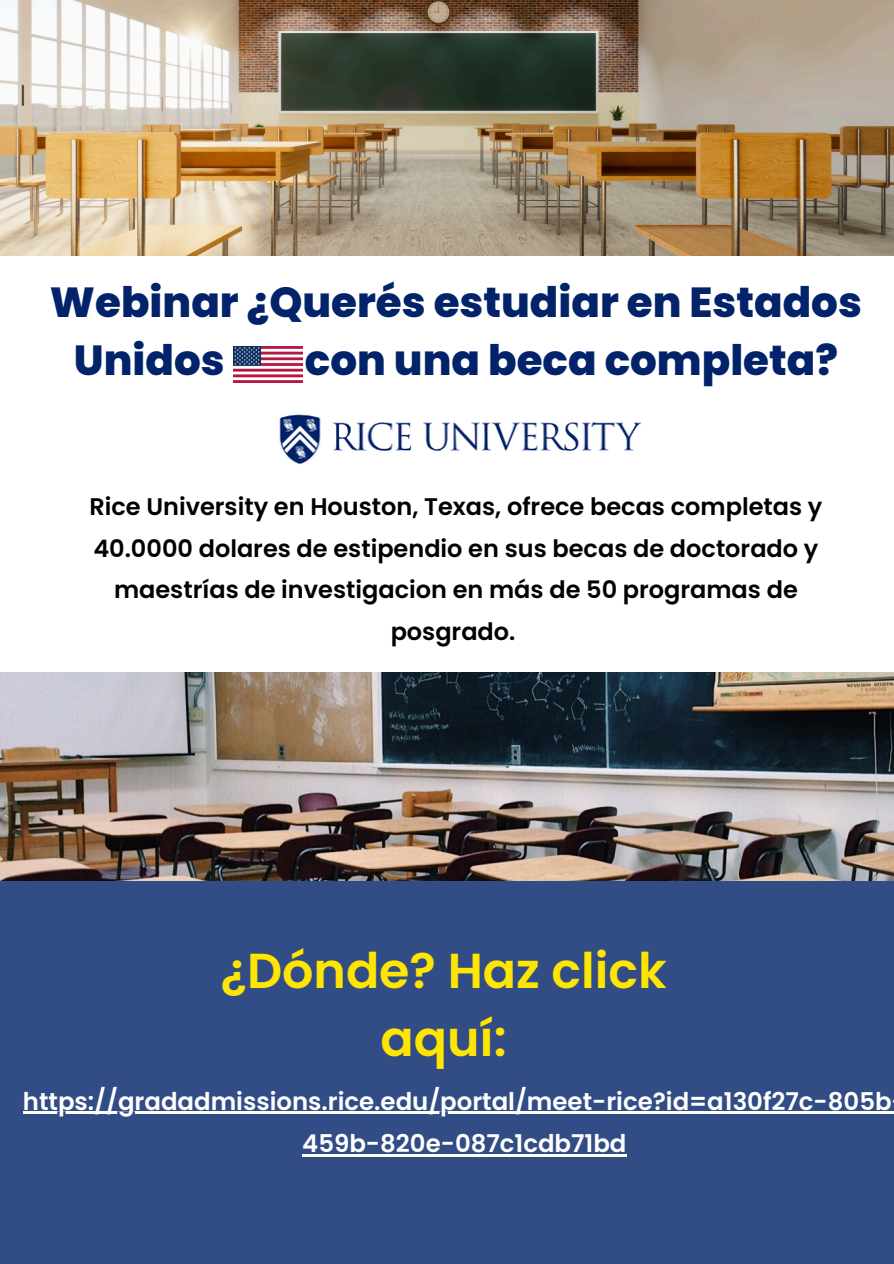
<style>
.page{position:relative;width:894px;height:1264px;background:#fff}
.page>*{position:absolute;margin:0;border:0;box-sizing:border-box;transform-origin:0 0}
.t1{font:600 49.05px/68.7px "Poppins";color:#ffe601;text-align:center}
.t2{font:800 42px/58.5px "Poppins";color:#022369}
.t3{font:600 24.45px/42.8px "Poppins";color:#fff;text-align:center}
.t4{font:600 24px/41.7px "Poppins";color:#000;text-align:center}
</style>
<div class="page">
<img style="left:0;top:0;width:893px;height:255px">
<div style="left:0;top:679px;width:893px;height:584px;background:#324d85"></div>
<img style="left:0;top:672px;width:893px;height:208px">
<img style="left:279px;top:414px;width:363px;height:50px">
<img style="left:233px;top:346px;width:70px;height:36px">
<hr style="left:23px;top:1111px;width:870px;height:3px;background:#fff">
<hr style="left:302px;top:1154px;width:324px;height:2px;background:#fff">
<p class="t2" style="left:74px;top:273px;width:789px;text-indent:-24px">Webinar ¿Querés estudiar en Estados<br>Unidos</p>
<p class="t2" style="left:305px;top:331px;width:534px">con una beca completa?</p>
<p class="t4" style="left:89px;top:485px;width:734px">Rice University en Houston, Texas, ofrece becas completas y 40.0000 dolares de estipendio en sus becas de doctorado y maestrías de investigacion en más de 50 programas de posgrado.</p>
<h1 class="t1" style="left:220px;top:936px;width:447px">¿Dónde? Haz click aquí:</h1>
<p class="t3" style="left:23px;top:1079px;width:869px">https://gradadmissions.rice.edu/portal/meet-rice?id=a130f27c-805b<br>459b-820e-087c1cdb71bd</p>
</div>
